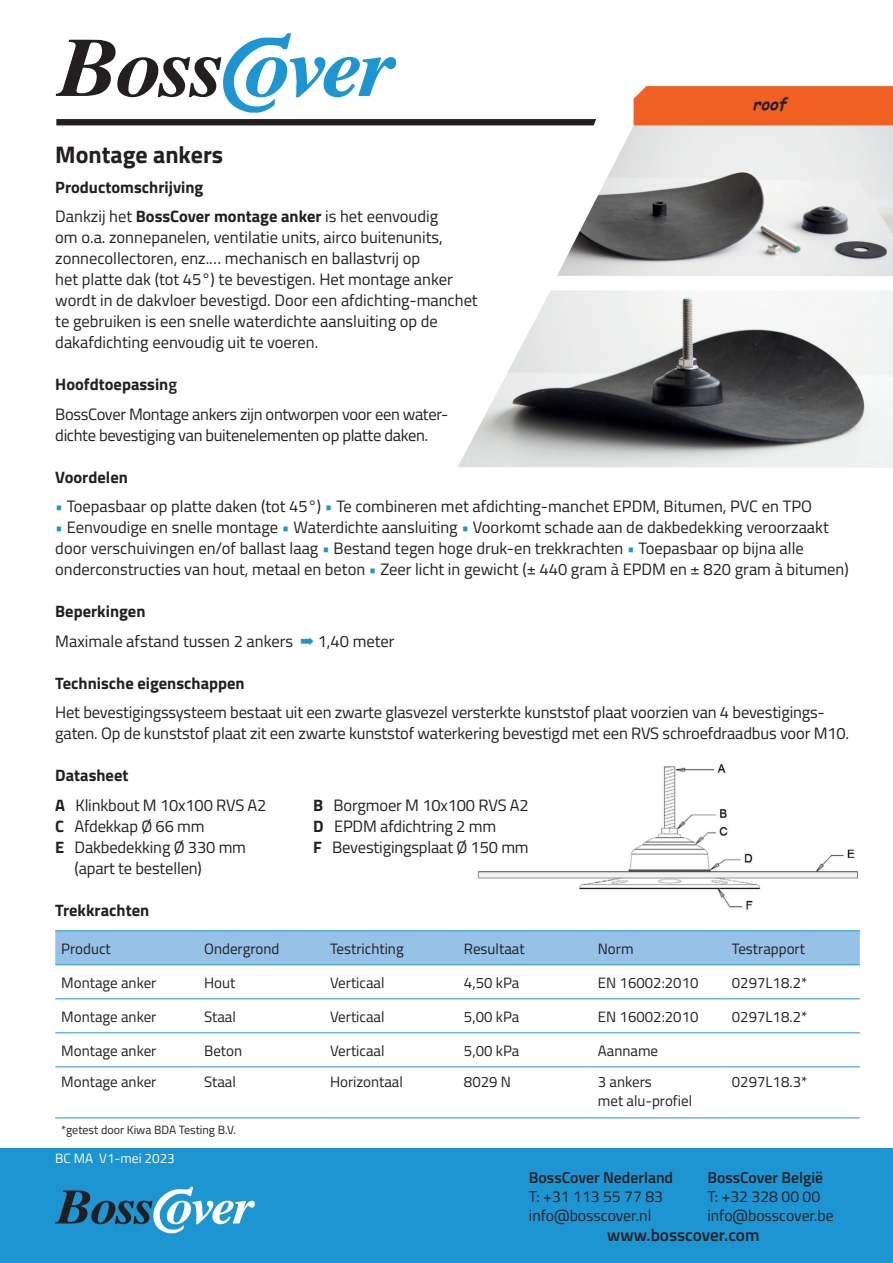
<style>
.page{position:relative;width:893px;height:1263px;background:#fff}
.page>*{position:absolute;margin:0;border:0;box-sizing:border-box;transform-origin:0 0}
.t1{font:700 24px "Titillium Web";color:#231f20}
.t2{font:600 17.25px "Titillium Web";color:#231f20}
.t3{font:16.5px/21px "Titillium Web";color:#231f20}
.t4{font:16.5px/29.5px "Titillium Web";letter-spacing:-.02em;color:#231f20}
.t5{font:700 16.5px/29.5px "Titillium Web";color:#231f20}
.t6{font:italic 700 16.5px "Comic Sans MS";color:#231f20}
.t7{font:15.75px/18.9px "Titillium Web";color:#231f20}
.t8{font:600 15.75px "Titillium Web";color:#231f20}
.t9{font:15px/19.5px "Titillium Web";color:#231f20}
.t10{font:13.5px "Titillium Web";color:#fff}
.t11{font:12px "Titillium Web";color:#231f20}
.s1{font-weight:400}
.s2{font-weight:700}
.s3{font-weight:600}
.s4{color:#1d95d3}
</style>
<div class="page">
<img style="left:477px;top:764px;width:381px;height:146px">
<div style="left:0;top:1148px;width:893px;height:115px;background:#1d95d3"></div>
<svg style="left:55px;top:1187px;width:200px;height:46px"></svg>
<svg style="left:56px;top:33px;width:340px;height:80px"></svg>
<svg style="left:56px;top:119px;width:540px;height:6px;background:#252122"></svg>
<div style="left:55px;top:931px;width:805px;height:33px;background:#97c1e7"></div>
<hr style="left:55px;top:998px;width:143px;height:1px;background:#1d95d3">
<hr style="left:198px;top:998px;width:126px;height:1px;background:#1d95d3">
<hr style="left:324px;top:998px;width:134px;height:1px;background:#1d95d3">
<hr style="left:458px;top:998px;width:134px;height:1px;background:#1d95d3">
<hr style="left:592px;top:998px;width:134px;height:1px;background:#1d95d3">
<hr style="left:726px;top:998px;width:134px;height:1px;background:#1d95d3">
<hr style="left:55px;top:1032px;width:143px;height:1px;background:#1d95d3">
<hr style="left:198px;top:1032px;width:126px;height:1px;background:#1d95d3">
<hr style="left:324px;top:1032px;width:134px;height:1px;background:#1d95d3">
<hr style="left:458px;top:1032px;width:134px;height:1px;background:#1d95d3">
<hr style="left:592px;top:1032px;width:134px;height:1px;background:#1d95d3">
<hr style="left:726px;top:1032px;width:134px;height:1px;background:#1d95d3">
<hr style="left:55px;top:1066px;width:143px;height:1px;background:#1d95d3">
<hr style="left:198px;top:1066px;width:126px;height:1px;background:#1d95d3">
<hr style="left:324px;top:1066px;width:134px;height:1px;background:#1d95d3">
<hr style="left:458px;top:1066px;width:134px;height:1px;background:#1d95d3">
<hr style="left:592px;top:1066px;width:134px;height:1px;background:#1d95d3">
<hr style="left:726px;top:1066px;width:134px;height:1px;background:#1d95d3">
<hr style="left:55px;top:930px;width:143px;height:1px;background:#1d95d3">
<hr style="left:198px;top:930px;width:126px;height:1px;background:#1d95d3">
<hr style="left:324px;top:930px;width:134px;height:1px;background:#1d95d3">
<hr style="left:458px;top:930px;width:134px;height:1px;background:#1d95d3">
<hr style="left:592px;top:930px;width:134px;height:1px;background:#1d95d3">
<hr style="left:726px;top:930px;width:134px;height:1px;background:#1d95d3">
<hr style="left:55px;top:964px;width:143px;height:1px;background:#1d95d3">
<hr style="left:198px;top:964px;width:126px;height:1px;background:#1d95d3">
<hr style="left:324px;top:964px;width:134px;height:1px;background:#1d95d3">
<hr style="left:458px;top:964px;width:134px;height:1px;background:#1d95d3">
<hr style="left:592px;top:964px;width:134px;height:1px;background:#1d95d3">
<hr style="left:726px;top:964px;width:134px;height:1px;background:#1d95d3">
<hr style="left:55px;top:1117px;width:143px;height:1px;background:#1d95d3">
<hr style="left:198px;top:1117px;width:126px;height:1px;background:#1d95d3">
<hr style="left:324px;top:1117px;width:134px;height:1px;background:#1d95d3">
<hr style="left:458px;top:1117px;width:134px;height:1px;background:#1d95d3">
<hr style="left:592px;top:1117px;width:134px;height:1px;background:#1d95d3">
<hr style="left:726px;top:1117px;width:134px;height:1px;background:#1d95d3">
<img style="left:458px;top:290px;width:435px;height:178px">
<img style="left:557px;top:125px;width:336px;height:151px">
<div style="left:634px;top:86px;width:259px;height:39px;background:#f06024"></div>
<p class="t6" style="left:753px;top:92px;width:40px">roof</p>
<h1 class="t1" style="left:55px;top:137px;width:169px">Montage ankers</h1>
<p class="t5" style="left:55px;top:171px;width:384px">Productomschrijving<br><span class="s1">Dankzij het</span> BossCover montage anker <span class="s1">is het eenvoudig</span></p>
<p class="t3" style="left:55px;top:226px;width:424px">om o.a. zonnepanelen, ventilatie units, airco buitenunits, zonnecollectoren, enz.… mechanisch en ballastvrij op<br>het platte dak (tot 45°) te bevestigen. Het montage anker wordt in de dakvloer bevestigd. Door een afdichting-manchet te gebruiken is een snelle waterdichte aansluiting op de dakafdichting eenvoudig uit te voeren.</p>
<p class="t4" style="left:55px;top:369px;width:392px"><span class="s2">Hoofdtoepassin</span><span class="s3">g<br></span>BossCover Montage ankers zijn ontworpen voor een water-</p>
<p class="t4" style="left:55px;top:419px;width:374px">dichte bevestiging van buitenelementen op platte daken.</p>
<p class="t5" style="left:55px;top:461px;width:74px">Voordelen</p>
<p class="t3" style="left:55px;top:495px;width:758px"><span class="s4">•</span> Toepasbaar op platte daken (tot 45°) <span class="s4">•</span> Te combineren met afdichting-manchet EPDM, Bitumen, PVC en TPO</p>
<p class="t3" style="left:55px;top:516px;width:795px"><span class="s4">•</span> Eenvoudige en snelle montage <span class="s4">•</span> Waterdichte aansluiting <span class="s4">•</span> Voorkomt schade aan de dakbedekking veroorzaakt door verschuivingen en/of ballast laag <span class="s4">•</span> Bestand tegen hoge druk-en trekkrachten <span class="s4">•</span> Toepasbaar op bijna alle onderconstructies van hout, metaal en beton <span class="s4">•</span> Zeer licht in gewicht (± 440 gram à EPDM en ± 820 gram à bitumen)</p>
<p class="t3" style="left:55px;top:596px;width:341px;line-height:29.5px"><span class="s2">Beperkingen<br></span>Maximale afstand tussen 2 ankers <span class="s4">➡</span> 1,40 meter</p>
<p class="t5" style="left:55px;top:667px;width:191px">Technische eigenschappen</p>
<p class="t3" style="left:55px;top:701px;width:795px">Het bevestigingssysteem bestaat uit een zwarte glasvezel versterkte kunststof plaat voorzien van 4 bevestigings&shy;gaten. Op de kunststof plaat zit een zwarte kunststof waterkering bevestigd met een RVS schroefdraadbus voor M10.</p>
<p class="t3" style="left:55px;top:760px;width:213px;line-height:29.5px"><span class="s2">Datasheet<br>A</span> Klinkbout M 10x100 RVS A2</p>
<p class="t3" style="left:313px;top:794px;width:217px"><span class="s2">B</span> Borgmoer M 10x100 RVS A2</p>
<p class="t3" style="left:55px;top:815px;width:151px"><span class="s2">C</span> Afdekkap Ø 66 mm</p>
<p class="t3" style="left:313px;top:815px;width:184px"><span class="s2">D</span> EPDM afdichtring 2 mm</p>
<p class="t3" style="left:55px;top:836px;width:192px"><span class="s2">E</span> Dakbedekking Ø 330 mm</p>
<p class="t3" style="left:313px;top:836px;width:217px"><span class="s2">F</span> Bevestigingsplaat Ø 150 mm</p>
<p class="t3" style="left:75px;top:857px;width:129px">(apart te bestellen)</p>
<p class="t5" style="left:55px;top:894px;width:95px">Trekkrachten</p>
<p class="t9" style="left:61px;top:938px;width:51px">Product</p>
<p class="t9" style="left:204px;top:938px;width:77px">Ondergrond</p>
<p class="t9" style="left:330px;top:938px;width:75px">Testrichting</p>
<p class="t9" style="left:464px;top:938px;width:62px">Resultaat</p>
<p class="t9" style="left:598px;top:938px;width:37px">Norm</p>
<p class="t9" style="left:732px;top:938px;width:75px">Testrapport</p>
<p class="t9" style="left:61px;top:972px;width:97px">Montage anker</p>
<p class="t9" style="left:204px;top:972px;width:33px">Hout</p>
<p class="t9" style="left:330px;top:972px;width:56px">Verticaal</p>
<p class="t9" style="left:464px;top:972px;width:57px">4,50 kPa</p>
<p class="t9" style="left:598px;top:972px;width:102px">EN 16002:2010</p>
<p class="t9" style="left:732px;top:972px;width:77px">0297L18.2*</p>
<p class="t9" style="left:61px;top:1006px;width:97px">Montage anker</p>
<p class="t9" style="left:204px;top:1006px;width:33px">Staal</p>
<p class="t9" style="left:330px;top:1006px;width:56px">Verticaal</p>
<p class="t9" style="left:464px;top:1006px;width:57px">5,00 kPa</p>
<p class="t9" style="left:598px;top:1006px;width:102px">EN 16002:2010</p>
<p class="t9" style="left:732px;top:1006px;width:77px">0297L18.2*</p>
<p class="t9" style="left:61px;top:1040px;width:97px">Montage anker</p>
<p class="t9" style="left:204px;top:1040px;width:40px">Beton</p>
<p class="t9" style="left:330px;top:1040px;width:56px">Verticaal</p>
<p class="t9" style="left:464px;top:1040px;width:57px">5,00 kPa</p>
<p class="t9" style="left:598px;top:1040px;width:62px">Aanname</p>
<p class="t9" style="left:61px;top:1071px;width:97px">Montage anker</p>
<p class="t9" style="left:204px;top:1071px;width:33px">Staal</p>
<p class="t9" style="left:330px;top:1071px;width:74px">Horizontaal</p>
<p class="t9" style="left:464px;top:1071px;width:49px">8029 N</p>
<p class="t9" style="left:598px;top:1071px;width:96px">3 ankers<br>met alu-profiel</p>
<p class="t9" style="left:732px;top:1071px;width:77px">0297L18.3*</p>
<p class="t11" style="left:61px;top:1121px;width:176px">*getest door Kiwa BDA Testing B.V.</p>
<p class="t10" style="left:55px;top:1149px;width:121px">BC MA V1-mei 2023</p>
<p class="t8" style="left:529px;top:1166px;width:146px">BossCover Nederland</p>
<p class="t7" style="left:529px;top:1186px;width:136px">T: +31 113 55 77 83 info@bosscover.nl</p>
<p class="t2" style="left:607px;top:1222px;width:154px">www.bosscover.com</p>
<p class="t8" style="left:707px;top:1166px;width:117px">BossCover België</p>
<p class="t7" style="left:707px;top:1186px;width:128px">T: +32 328 00 00 info@bosscover.be</p>
</div>
